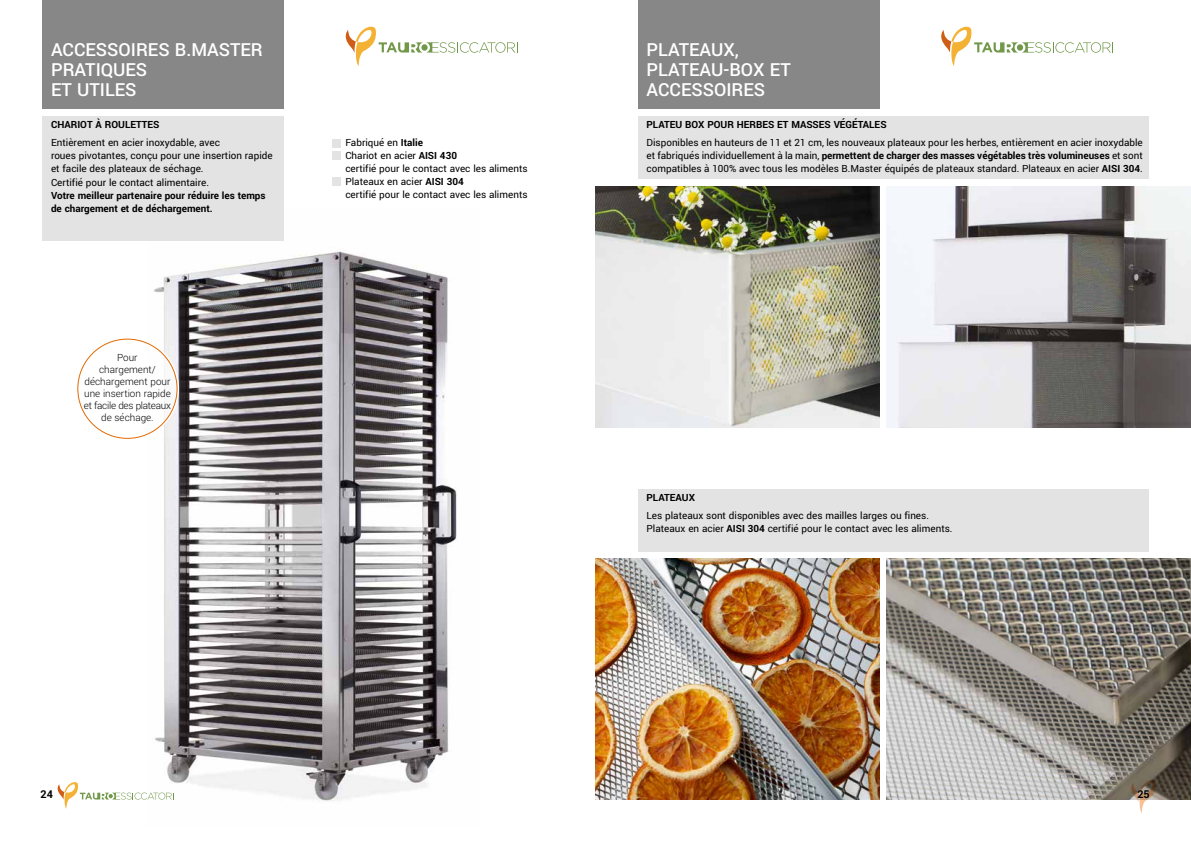
<style>
.page{position:relative;width:1191px;height:842px;background:#fff}
.page>*{position:absolute;margin:0;border:0;box-sizing:border-box;transform-origin:0 0}
.t1{font:500 20px/20px "Yantramanav";color:#fff}
.t2{font:700 12px "Yantramanav";color:#000}
.t3{font:11px/13px "Yantramanav";color:#000}
.t4{font:700 11px/13.2px "Yantramanav";color:#000}
.t5{font:300 11px/12px "Yantramanav";color:#000;text-align:center}
.s1{font-weight:700}
</style>
<div class="page">
<svg style="left:58px;top:782px;width:89px;height:27px"></svg>
<div style="left:112px;top:801px;width:65px;height:8px;background:#fff"></div>
<img style="left:886px;top:559px;width:305px;height:241px">
<svg style="left:1131px;top:780px;width:25px;height:33px"></svg>
<div style="left:43px;top:116px;width:240px;height:125px;background:#e3e3e3"></div>
<div style="left:638px;top:116px;width:510px;height:63px;background:#e3e3e3"></div>
<div style="left:638px;top:489px;width:510px;height:62px;background:#e3e3e3"></div>
<img style="left:147px;top:207px;width:310px;height:594px">
<div style="left:78px;top:339px;width:99px;height:99px;background:#fff;border-radius:50%"></div>
<svg style="left:346px;top:27px;width:172px;height:39px"></svg>
<svg style="left:941px;top:27px;width:172px;height:39px"></svg>
<div style="left:43px;top:0;width:240px;height:108px;background:#878787"></div>
<div style="left:638px;top:0;width:241px;height:108px;background:#878787"></div>
<img style="left:886px;top:186px;width:305px;height:241px">
<img style="left:595px;top:186px;width:284px;height:241px">
<img style="left:595px;top:559px;width:284px;height:241px">
<div style="left:332px;top:139px;width:9px;height:8px;background:#e3e3e3"></div>
<div style="left:332px;top:152px;width:9px;height:8px;background:#e3e3e3"></div>
<div style="left:332px;top:177px;width:9px;height:9px;background:#e3e3e3"></div>
<h1 class="t1" style="left:51px;top:40px;width:213px">ACCESSOIRES B.MASTER<br>PRATIQUES<br>ET UTILES</h1>
<h1 class="t1" style="left:646px;top:40px;width:146px">PLATEAUX,<br>PLATEAU-BOX ET<br>ACCESSOIRES</h1>
<p class="t4" style="left:51px;top:118px;width:110px">CHARIOT À ROULETTES</p>
<p class="t4" style="left:646px;top:118px;width:242px">PLATEU BOX POUR HERBES ET MASSES VÉGÉTALES</p>
<p class="t3" style="left:51px;top:136px;width:223px">Entièrement en acier inoxydable, avec<br>roues pivotantes, conçu pour une insertion rapide et facile des plateaux de séchage.<br>Certifié pour le contact alimentaire.</p>
<p class="t4" style="left:51px;top:189px;width:216px">Votre meilleur partenaire pour réduire les temps de chargement et de déchargement.</p>
<p class="t5" style="left:84px;top:352px;width:88px">Pour<br>chargement/ déchargement pour une insertion rapide et facile des plateaux de séchage.</p>
<p class="t3" style="left:345px;top:136px;width:184px">Fabriqué en <span class="s1">Italie<br></span>Chariot en acier <span class="s1">AISI 430<br></span>certifié pour le contact avec les aliments<br>Plateaux en acier <span class="s1">AISI 304<br></span>certifié pour le contact avec les aliments</p>
<p class="t3" style="left:646px;top:136px;width:498px;text-align:justify">Disponibles en hauteurs de 11 et 21 cm, les nouveaux plateaux pour les herbes, entièrement en acier inoxydable et fabriqués individuellement à la main, <span class="s1">permettent de charger des masses végétables très volumineuses</span> et sont compatibles à 100% avec tous les modèles B.Master équipés de plateaux standard. Plateaux en acier <span class="s1">AISI 304</span>.</p>
<p class="t4" style="left:646px;top:491px;width:50px">PLATEAUX</p>
<p class="t3" style="left:646px;top:509px;width:307px">Les plateaux sont disponibles avec des mailles larges ou fines.<br>Plateaux en acier <span class="s1">AISI 304</span> certifié pour le contact avec les aliments.</p>
<p class="t2" style="left:41px;top:787px;width:14px">24</p>
<p class="t2" style="left:1137px;top:787px;width:14px">25</p>
</div>
